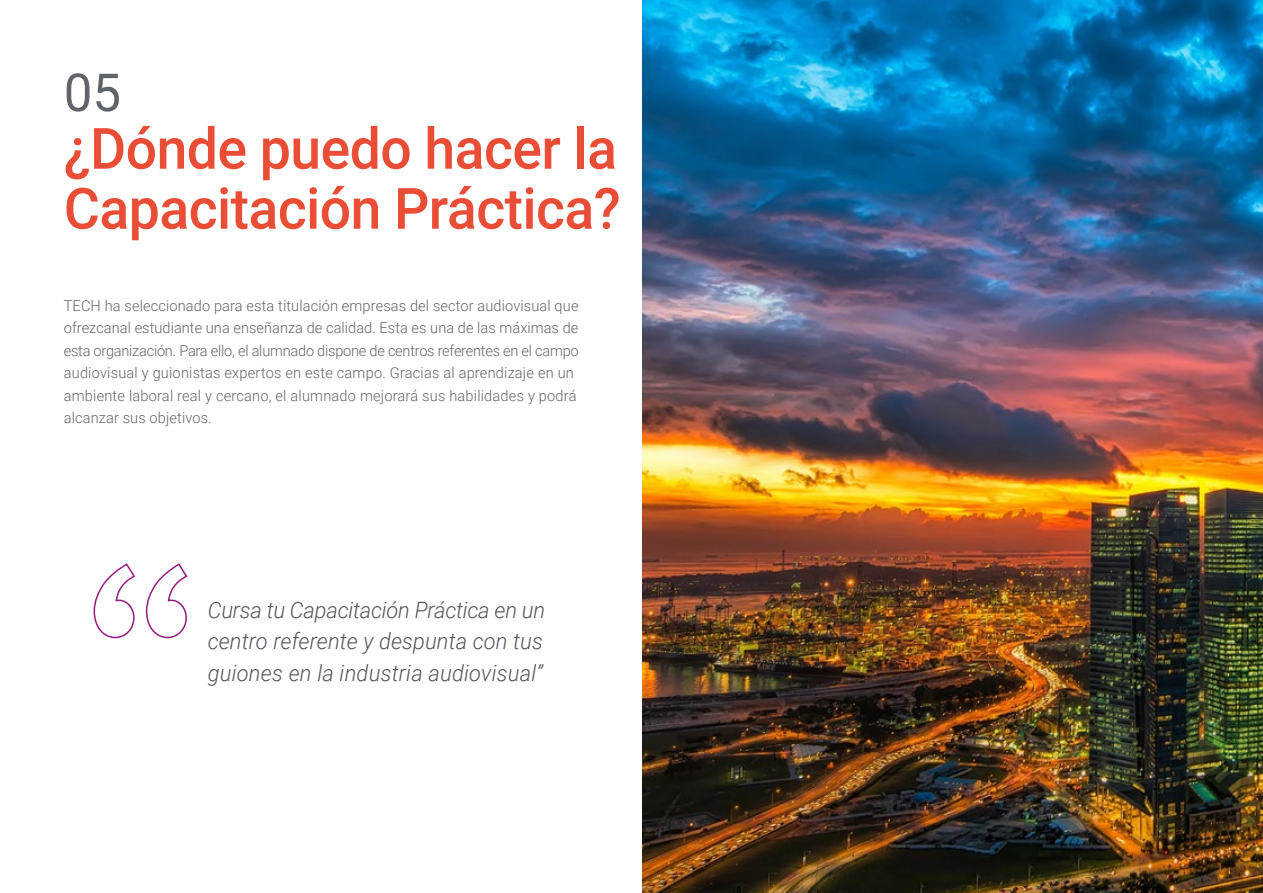
<style>
.page{position:relative;width:1263px;height:893px;background:#fff}
.page>*{position:absolute;margin:0;border:0;box-sizing:border-box;transform-origin:0 0}
.t1{font:500 57px/60px "Roboto";letter-spacing:-.01em;color:#e94d35}
.t2{font:52.5px "Roboto";color:#61646a}
.t3{font:italic 300 22.5px/31.5px "Roboto";letter-spacing:.01em;color:#52555b;text-align:justify}
.t4{font:300 15px/22.5px "Roboto";letter-spacing:.01em;color:#61646a}
</style>
<div class="page">
<svg style="left:93px;top:563px;width:95px;height:76px"></svg>
<img style="left:642px;top:0;width:621px;height:893px">
<h2 class="t2" style="left:64px;top:56px;width:59px">05</h2>
<h1 class="t1" style="left:64px;top:116px;width:558px">¿Dónde puedo hacer la<br>Capacitación Práctica?</h1>
<p class="t4" style="left:64px;top:293px;width:516px">TECH ha seleccionado para esta titulación empresas del sector audiovisual que ofrezcanal estudiante una enseñanza de calidad. Esta es una de las máximas de esta organización. Para ello, el alumnado dispone de centros referentes en el campo audiovisual y guionistas expertos en este campo. Gracias al aprendizaje en un ambiente laboral real y cercano, el alumnado mejorará sus habilidades y podrá alcanzar sus objetivos.</p>
<h3 class="t3" style="left:208px;top:593px;width:339px">Cursa tu Capacitación Práctica en un centro referente y despunta con tus guiones en la industria audiovisual”</h3>
</div>
